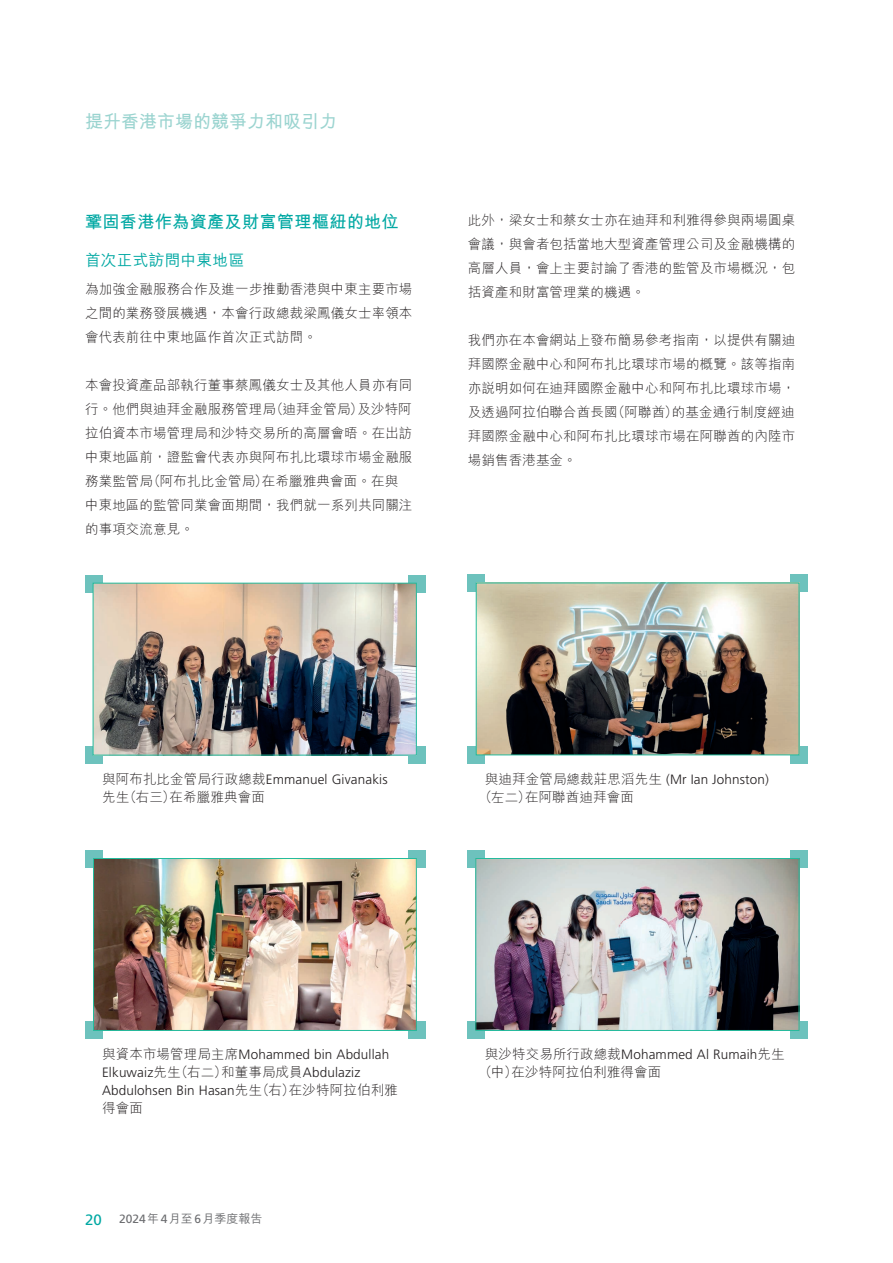
<style>
.page{position:relative;width:893px;height:1263px;background:#fff}
.page>*{position:absolute;margin:0;border:0;box-sizing:border-box;transform-origin:0 0}
.t1{font:700 18px "M Hei HK";color:#9bd4d0}
.t2{font:700 17.25px "M Hei HK";letter-spacing:.01em;color:#00a8a3}
.t3{font:500 15.75px "M Hei HK";letter-spacing:.01em;color:#00a8a3}
.t4{font:300 13.5px/24px "M Hei HK";letter-spacing:.01em;color:#231f20;text-align:justify}
.t5{font:300 13.5px/18px "Frutiger LT Std";letter-spacing:.01em;color:#231f20}
.t6{font:500 12px "M Hei HK";color:#6c6d70}
.s1{font-family:"M Hei HK"}
.s2{font-family:"Frutiger LT Std";font-weight:400;font-size:15px;color:#00a8a3}
.s3{font-family:"Frutiger LT Std";font-weight:400}
</style>
<div class="page">
<svg style="left:791px;top:575px;width:17px;height:17px"></svg>
<svg style="left:791px;top:746px;width:17px;height:17px"></svg>
<svg style="left:468px;top:746px;width:17px;height:17px"></svg>
<svg style="left:468px;top:575px;width:17px;height:17px"></svg>
<img style="left:478px;top:585px;width:319px;height:168px">
<div style="left:408px;top:575px;width:17px;height:17px;background:#6dc2bd"></div>
<div style="left:408px;top:746px;width:17px;height:17px;background:#6dc2bd"></div>
<div style="left:85px;top:746px;width:17px;height:17px;background:#6dc2bd"></div>
<div style="left:85px;top:575px;width:17px;height:17px;background:#6dc2bd"></div>
<img style="left:95px;top:585px;width:320px;height:168px">
<div style="left:93px;top:583px;width:324px;height:172px;border:1px solid #24bb9d"></div>
<div style="left:408px;top:850px;width:17px;height:17px;background:#6dc2bd"></div>
<div style="left:408px;top:1022px;width:17px;height:17px;background:#6dc2bd"></div>
<div style="left:85px;top:1022px;width:17px;height:17px;background:#6dc2bd"></div>
<div style="left:85px;top:850px;width:17px;height:17px;background:#6dc2bd"></div>
<img style="left:95px;top:860px;width:320px;height:169px">
<div style="left:93px;top:858px;width:324px;height:173px;border:1px solid #24bb9d"></div>
<div style="left:791px;top:850px;width:17px;height:17px;background:#6dc2bd"></div>
<div style="left:791px;top:1022px;width:17px;height:17px;background:#6dc2bd"></div>
<div style="left:468px;top:1022px;width:17px;height:17px;background:#6dc2bd"></div>
<div style="left:468px;top:850px;width:17px;height:17px;background:#6dc2bd"></div>
<img style="left:477px;top:860px;width:320px;height:169px">
<div style="left:475px;top:858px;width:324px;height:173px;border:1px solid #24bb9d"></div>
<h1 class="t1" style="left:85px;top:108px;width:253px">提升香港市場的競爭力和吸引力</h1>
<p class="t2" style="left:85px;top:209px;width:315px">鞏固香港作為資產及財富管理樞紐的地位</p>
<p class="t3" style="left:85px;top:249px;width:161px">首次正式訪問中東地區</p>
<p class="t4" style="left:85px;top:277px;width:329px">為加強金融服務合作及進一步推動香港與中東主要市場之間的業務發展機遇，本會行政總裁梁鳳儀女士率領本會代表前往中東地區作首次正式訪問。</p>
<p class="t4" style="left:85px;top:373px;width:329px;text-align:left">本會投資產品部執行董事蔡鳳儀女士及其他人員亦有同行。他們與迪拜金融服務管理局（迪拜金管局）及沙特阿拉伯資本市場管理局和沙特交易所的高層會晤。在出訪中東地區前，證監會代表亦與阿布扎比環球市場金融服務業監管局（阿布扎比金管局）在希臘雅典會面。在與中東地區的監管同業會面期間，我們就一系列共同關注的事項交流意見。</p>
<p class="t4" style="left:468px;top:207px;width:329px">此外，梁女士和蔡女士亦在迪拜和利雅得參與兩場圓桌會議，與會者包括當地大型資產管理公司及金融機構的高層人員，會上主要討論了香港的監管及市場概況，包括資產和財富管理業的機遇。</p>
<p class="t4" style="left:468px;top:327px;width:329px">我們亦在本會網站上發布簡易參考指南，以提供有關迪拜國際金融中心和阿布扎比環球市場的概覽。該等指南亦說明如何在迪拜國際金融中心和阿布扎比環球市場，及透過阿拉伯聯合酋長國（阿聯酋）的基金通行制度經迪拜國際金融中心和阿布扎比環球市場在阿聯酋的內陸市場銷售香港基金。</p>
<p class="t5" style="left:102px;top:771px;width:287px"><span class="s1">與阿布扎比金管局行政總裁</span>Emmanuel Givanakis</p>
<p class="t4" style="left:102px;top:785px;width:164px">先生（右三）在希臘雅典會面</p>
<p class="t5" style="left:485px;top:771px;width:286px"><span class="s1">與迪拜金管局總裁莊思滔先生</span> (Mr Ian Johnston)</p>
<p class="t4" style="left:479px;top:785px;width:157px">（左二）在阿聯酋迪拜會面</p>
<p class="t5" style="left:102px;top:1046px;width:297px"><span class="s1">與資本市場管理局主席</span>Mohammed bin Abdullah<br>Elkuwaiz<span class="s1">先生（右二）和董事局成員</span>Abdulaziz<br>Abdulohsen Bin Hasan<span class="s1">先生（右）在沙特阿拉伯利雅</span></p>
<p class="t4" style="left:102px;top:1096px;width:42px">得會面</p>
<p class="t6" style="left:85px;top:1210px;width:179px"><span class="s2">20</span> <span class="s3">2024</span>年<span class="s3">4</span>月至<span class="s3">6</span>月季度報告</p>
<p class="t5" style="left:485px;top:1046px;width:301px"><span class="s1">與沙特交易所行政總裁</span>Mohammed Al Rumaih<span class="s1">先生</span></p>
<p class="t4" style="left:479px;top:1060px;width:184px">（中）在沙特阿拉伯利雅得會面</p>
</div>
